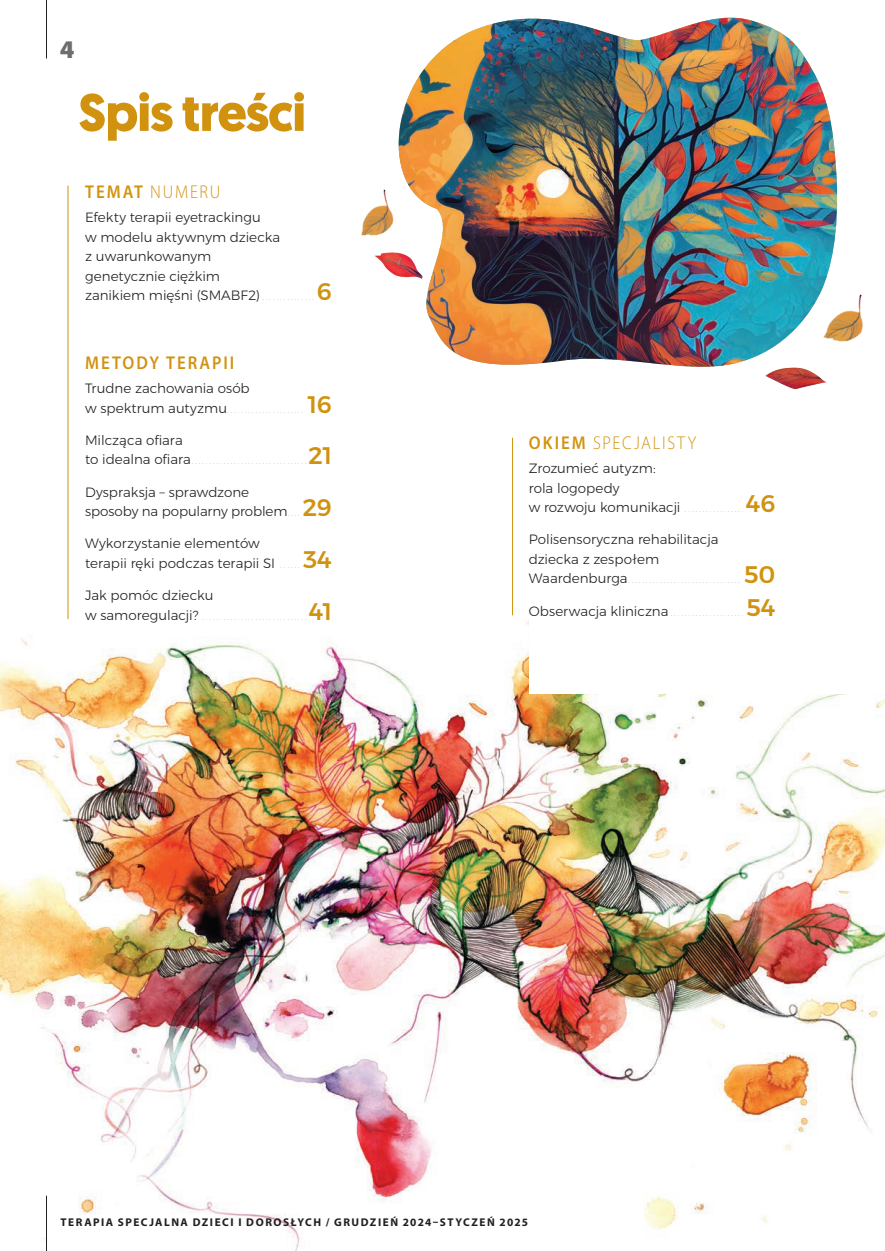
<style>
.page{position:relative;width:885px;height:1251px;background:#fff}
.page>*{position:absolute;margin:0;border:0;box-sizing:border-box;transform-origin:0 0}
.t1{font:700 52.5px "Geomanist";letter-spacing:-.02em;color:#d1930f}
.t2{font:900 25.5px "Myriad Pro";color:#6c6d70}
.t3{font:500 24px "Montserrat";letter-spacing:-.01em;color:#d1930f}
.t4{font:300 18.6px "Myriad Pro";letter-spacing:.105em;color:#d1930f;scale:.91 1}
.t5{font:600 18.6px "Myriad Pro";letter-spacing:.115em;color:#d1930f;scale:.91 1}
.t6{font:300 13.5px/19.5px "Montserrat";color:#231f20}
.t7{font:700 11.25px "Myriad Pro";letter-spacing:.13em;color:#231f20}
.t8{font:300 9px "Montserrat";color:#b4b5b8}
.s1{font-weight:600}
.s2{font-size:9px;color:#b4b5b8}
.s3{font-size:13.5px;color:#231f20}
</style>
<div class="page">
<hr style="left:46px;top:0;width:1px;height:58px;background:#231f20">
<img style="left:0;top:614px;width:884px;height:636px">
<hr style="left:46px;top:1195px;width:1px;height:55px;background:#231f20">
<hr style="left:68px;top:185px;width:1px;height:434px;background:#d1930f">
<hr style="left:512px;top:437px;width:1px;height:178px;background:#d1930f">
<div style="left:528px;top:395px;width:345px;height:298px;background:#fff"></div>
<img style="left:398px;top:17px;width:440px;height:350px">
<img style="left:788px;top:259px;width:75px;height:108px">
<img style="left:361px;top:165px;width:55px;height:81px">
<img style="left:756px;top:354px;width:72px;height:36px">
<img style="left:374px;top:246px;width:59px;height:42px">
<h2 class="t2" style="left:60px;top:33px;width:16px">4</h2>
<h1 class="t1" style="left:78px;top:77px;width:229px">Spis treści</h1>
<h3 class="t4" style="left:85px;top:182px;width:150px"><span class="s1">TEMAT</span> NUMERU</h3>
<p class="t6" style="left:85px;top:207px;width:230px">Efekty terapii eyetrackingu<br>w modelu aktywnym dziecka<br>z uwarunkowanym<br>genetycznie ciężkim<br>zanikiem mięśni (SMABF2) <span class="s2">. . . . . . . . . . . . . . .</span></p>
<h3 class="t3" style="left:316px;top:273px;width:17px">6</h3>
<h3 class="t5" style="left:85px;top:351px;width:165px">METODY TERAPII</h3>
<p class="t6" style="left:85px;top:378px;width:166px">Trudne zachowania osób</p>
<p class="t8" style="left:85px;top:402px;width:220px"><span class="s3">w spektrum autyzmu</span>......................</p>
<h3 class="t3" style="left:308px;top:385px;width:25px">16</h3>
<p class="t6" style="left:85px;top:430px;width:99px">Milcząca ofiara</p>
<p class="t8" style="left:85px;top:454px;width:223px"><span class="s3">to idealna ofiara</span>.................................</p>
<h3 class="t3" style="left:308px;top:437px;width:25px">21</h3>
<p class="t6" style="left:85px;top:482px;width:216px">Dyspraksja – sprawdzone sposoby na popularny problem<span class="s2">. . . .</span></p>
<h3 class="t3" style="left:303px;top:489px;width:31px">29</h3>
<p class="t6" style="left:85px;top:533px;width:216px">Wykorzystanie elementów terapii ręki podczas terapii SI <span class="s2">. . . . . .</span></p>
<h3 class="t3" style="left:303px;top:540px;width:30px">34</h3>
<p class="t6" style="left:85px;top:585px;width:130px">Jak pomóc dziecku</p>
<p class="t8" style="left:85px;top:609px;width:223px"><span class="s3">w samoregulacji?</span> ..............................</p>
<h3 class="t3" style="left:309px;top:592px;width:24px">41</h3>
<h3 class="t4" style="left:529px;top:433px;width:185px"><span class="s1">OKIEM</span> SPECJALISTY</h3>
<p class="t6" style="left:528px;top:458px;width:216px">Zrozumieć autyzm:<br>rola logopedy<br>w rozwoju komunikacji <span class="s2">.................</span></p>
<h3 class="t3" style="left:746px;top:484px;width:31px">46</h3>
<p class="t6" style="left:528px;top:529px;width:191px">Polisensoryczna rehabilitacja dziecka z zespołem</p>
<p class="t8" style="left:528px;top:573px;width:212px"><span class="s3">Waardenburga</span>................................</p>
<h3 class="t3" style="left:744px;top:556px;width:33px">50</h3>
<p class="t8" style="left:528px;top:605px;width:216px"><span class="s3">Obserwacja kliniczna</span>.....................</p>
<h3 class="t3" style="left:746px;top:588px;width:31px">54</h3>
<p class="t7" style="left:61px;top:1214px;width:469px">TERAPIA SPECJALNA DZIECI I DOROSŁYCH / GRUDZIEŃ 2024–STYCZEŃ 2025</p>
</div>
